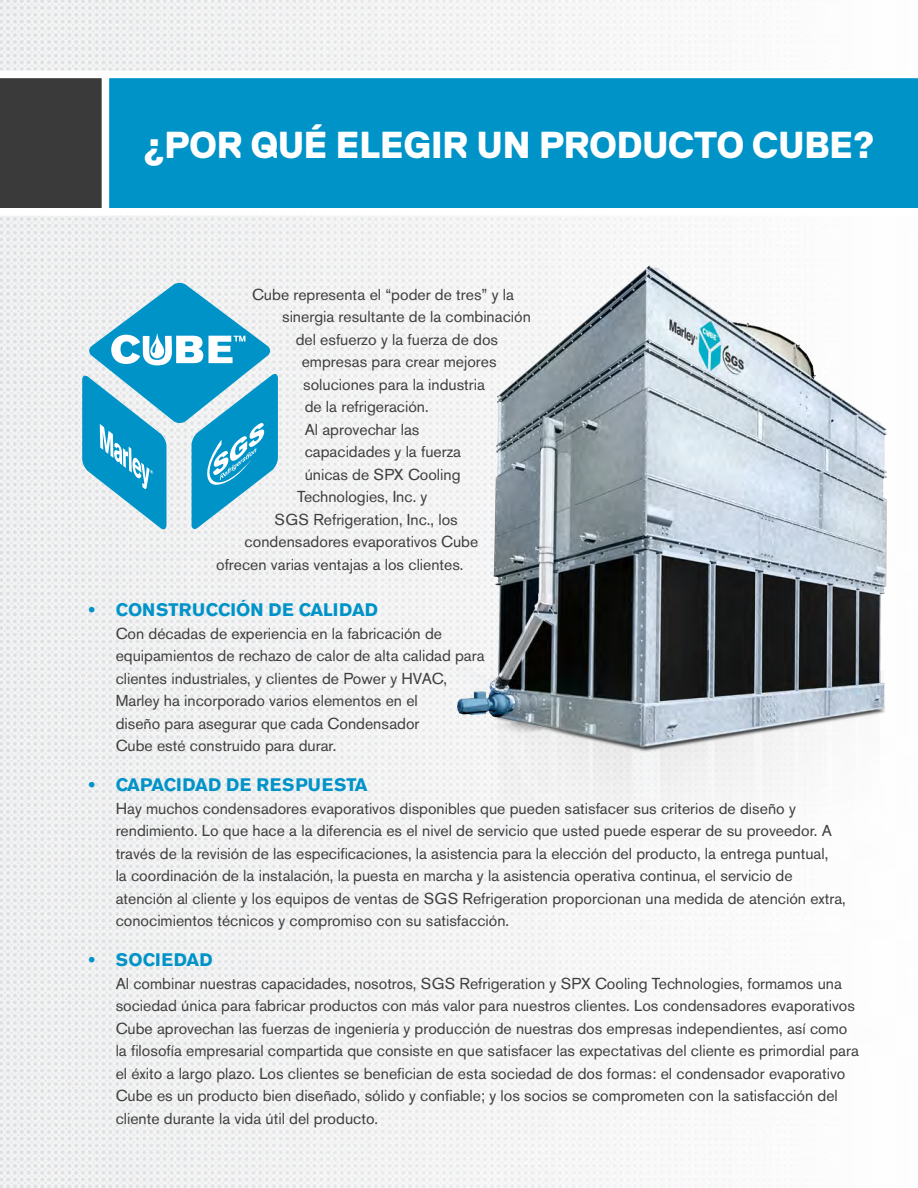
<style>
.page{position:relative;width:918px;height:1188px;background:#fff}
.page>*{position:absolute;margin:0;border:0;box-sizing:border-box;transform-origin:0 0}
.t1{font:800 37.5px "Replica Std";color:#fff;scale:.96 1}
.t2{font:700 18px "Akzidenz Grotesk BE";color:#0093c8}
.t3{font:15.75px/22.5px "Akzidenz Grotesk BE";color:#3e3e3f}
</style>
<div class="page">
<img style="left:0;top:0;width:731px;height:1188px">
<svg style="left:113px;top:67px;width:805px;height:152px;background:#25a2cf"></svg>
<svg style="left:82px;top:282px;width:196px;height:249px"></svg>
<svg style="left:0;top:67px;width:113px;height:152px"></svg>
<img style="left:374px;top:142px;width:544px;height:793px">
<h1 class="t1" style="left:142px;top:125px;width:765px">¿POR QUÉ ELEGIR UN PRODUCTO CUBE?</h1>
<p class="t3" style="left:252px;top:283px;width:263px">Cube representa el “poder de tres” y la</p>
<p class="t3" style="left:282px;top:305px;width:250px">sinergia resultante de la combinación</p>
<p class="t3" style="left:296px;top:328px;width:204px">del esfuerzo y la fuerza de dos</p>
<p class="t3" style="left:302px;top:350px;width:196px">empresas para crear mejores</p>
<p class="t3" style="left:303px;top:373px;width:183px">soluciones para la industria</p>
<p class="t3" style="left:305px;top:395px;width:126px">de la refrigeración.</p>
<p class="t3" style="left:305px;top:418px;width:116px">Al aprovechar las</p>
<p class="t3" style="left:305px;top:440px;width:158px">capacidades y la fuerza</p>
<p class="t3" style="left:305px;top:463px;width:157px">únicas de SPX Cooling</p>
<p class="t3" style="left:297px;top:485px;width:132px">Technologies, Inc. y</p>
<p class="t3" style="left:275px;top:508px;width:185px">SGS Refrigeration, Inc., los</p>
<p class="t3" style="left:245px;top:530px;width:235px">condensadores evaporativos Cube</p>
<p class="t3" style="left:216px;top:553px;width:249px">ofrecen varias ventajas a los clientes.</p>
<p class="t2" style="left:89px;top:599px;width:291px">• CONSTRUCCIÓN DE CALIDAD</p>
<p class="t3" style="left:116px;top:622px;width:371px">Con décadas de experiencia en la fabricación de equipamientos de rechazo de calor de alta calidad para clientes industriales, y clientes de Power y HVAC, Marley ha incorporado varios elementos en el<br>diseño para asegurar que cada Condensador<br>Cube esté construido para durar.</p>
<p class="t2" style="left:89px;top:774px;width:280px">• CAPACIDAD DE RESPUESTA</p>
<p class="t3" style="left:116px;top:797px;width:732px">Hay muchos condensadores evaporativos disponibles que pueden satisfacer sus criterios de diseño y rendimiento. Lo que hace a la diferencia es el nivel de servicio que usted puede esperar de su proveedor. A través de la revisión de las especificaciones, la asistencia para la elección del producto, la entrega puntual,<br>la coordinación de la instalación, la puesta en marcha y la asistencia operativa continua, el servicio de atención al cliente y los equipos de ventas de SGS Refrigeration proporcionan una medida de atención extra, conocimientos técnicos y compromiso con su satisfacción.</p>
<p class="t2" style="left:89px;top:949px;width:125px">• SOCIEDAD</p>
<p class="t3" style="left:116px;top:972px;width:745px">Al combinar nuestras capacidades, nosotros, SGS Refrigeration y SPX Cooling Technologies, formamos una sociedad única para fabricar productos con más valor para nuestros clientes. Los condensadores evaporativos Cube aprovechan las fuerzas de ingeniería y producción de nuestras dos empresas independientes, así como la filosofía empresarial compartida que consiste en que satisfacer las expectativas del cliente es primordial para el éxito a largo plazo. Los clientes se benefician de esta sociedad de dos formas: el condensador evaporativo Cube es un producto bien diseñado, sólido y confiable; y los socios se comprometen con la satisfacción del cliente durante la vida útil del producto.</p>
</div>
